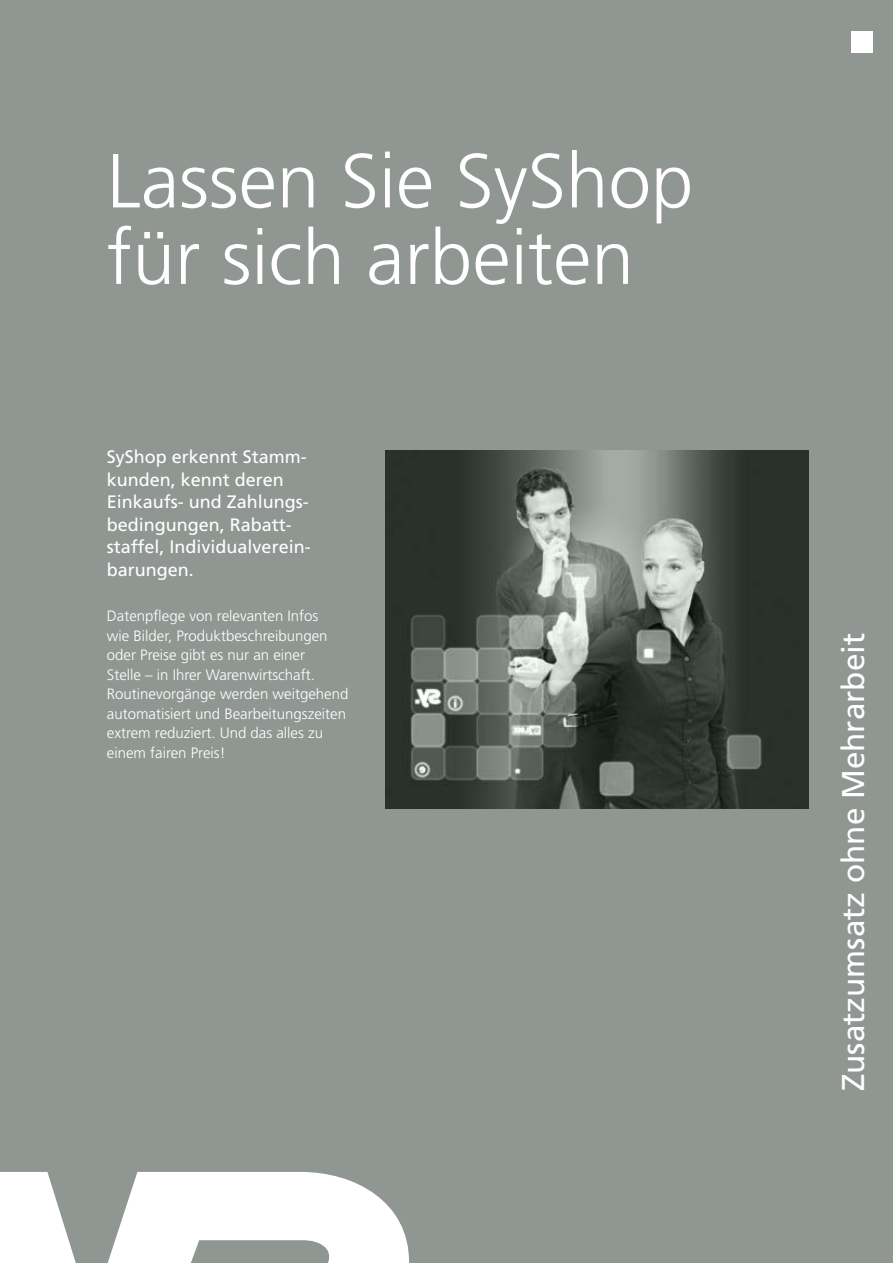
<style>
.page{position:relative;width:893px;height:1263px;background:#909793}
.page>*{position:absolute;margin:0;border:0;box-sizing:border-box;transform-origin:0 0}
.t1{font:300 76.5px/76.5px "Frutiger";color:#fff}
.t2{font:31.5px "Frutiger";color:#fff}
.t3{font:18px/22.5px "Frutiger";color:#fff}
.t4{font:300 15px/19.5px "Frutiger";color:#fff}
</style>
<div class="page">
<img style="left:385px;top:451px;width:423px;height:358px">
<div style="left:851px;top:31px;width:21px;height:22px;background:#fff"></div>
<svg style="left:0;top:1172px;width:409px;height:91px"></svg>
<h1 class="t1" style="left:107px;top:144px;width:588px">Lassen Sie SyShop für sich arbeiten</h1>
<p class="t3" style="left:107px;top:446px;width:205px">SyShop erkennt Stamm&shy;kunden, kennt deren<br>Einkaufs- und Zahlungs&shy;bedingungen, Rabatt&shy;staffel, Individualverein&shy;barungen.</p>
<p class="t4" style="left:107px;top:606px;width:243px">Datenpflege von relevanten Infos<br>wie Bilder, Produktbeschreibungen oder Preise gibt es nur an einer<br>Stelle – in Ihrer Warenwirtschaft.<br>Routinevorgänge werden weitgehend automatisiert und Bearbeitungszeiten extrem reduziert. Und das alles zu einem fairen Preis!</p>
<h2 class="t2" style="left:835px;top:1091px;width:460px;rotate:-90deg">Zusatzumsatz ohne Mehrarbeit</h2>
</div>
